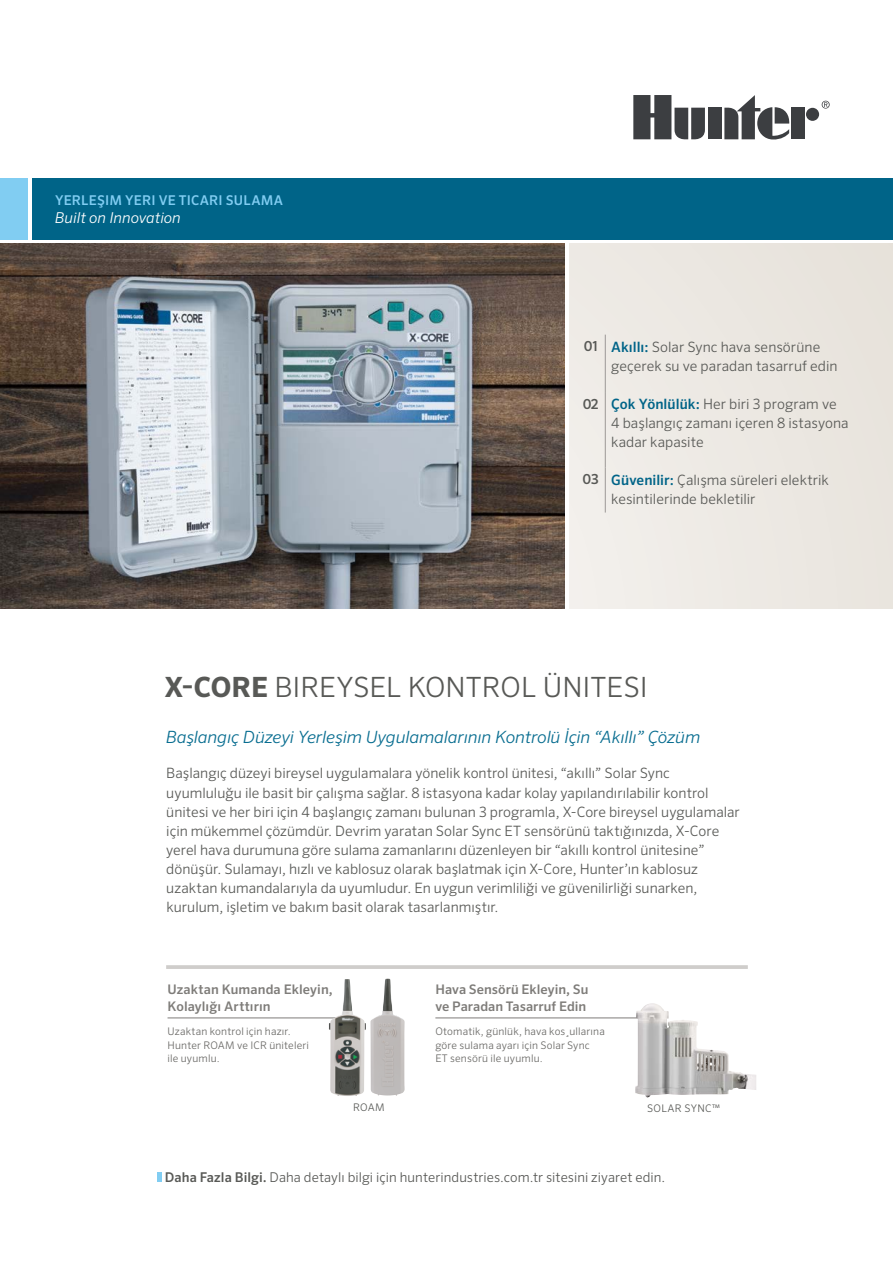
<style>
.page{position:relative;width:893px;height:1263px;background:#fff}
.page>*{position:absolute;margin:0;border:0;box-sizing:border-box;transform-origin:0 0}
.t1{font:300 27.9px "Sero Pro";letter-spacing:-.005em;color:#585956}
.t2{font:italic 300 16.95px "Sero Pro";letter-spacing:-.005em;color:#086d90}
.t3{font:italic 300 15px "Sero Pro";color:#fff}
.t4{font:300 14.25px/19px "Sero Pro";color:#585956}
.t5{font:300 13.5px "Sero Pro";letter-spacing:.005em;color:#585956}
.t6{font:500 13.5px "Sero Pro";letter-spacing:.015em;color:#81cdf2}
.t7{font:500 13.2px/16.5px "Sero Pro";letter-spacing:.005em;color:#7e7c79}
.t8{font:300 10.5px/13.5px "Sero Pro";letter-spacing:.015em;color:#6a6966}
.t9{font:300 10.5px "Sero Pro";letter-spacing:.03em;color:#585956}
.s1{font-weight:500;font-size:13.8px}
.s2{font-weight:500;color:#006488}
.s3{font-weight:700}
.s4{font-weight:500}
</style>
<div class="page">
<div style="left:569px;top:244px;width:324px;height:364px;background:#ece8e3"></div>
<svg style="left:822px;top:101px;width:8px;height:8px"></svg>
<div style="left:708px;top:108px;width:13px;height:31px;background:#3c3e41"></div>
<div style="left:806px;top:108px;width:13px;height:13px;background:#3c3e41;border-radius:50%"></div>
<div style="left:791px;top:108px;width:14px;height:31px;background:#3c3e41"></div>
<svg style="left:724px;top:95px;width:66px;height:45px"></svg>
<svg style="left:633px;top:95px;width:72px;height:45px"></svg>
<div style="left:32px;top:178px;width:861px;height:61px;background:#006488"></div>
<div style="left:0;top:178px;width:28px;height:61px;background:#81cdf2"></div>
<hr style="left:158px;top:1172px;width:4px;height:10px;background:#81cdf2">
<hr style="left:605px;top:335px;width:1px;height:57px;background:#9c9896">
<hr style="left:605px;top:392px;width:1px;height:75px;background:#9c9896">
<hr style="left:605px;top:467px;width:1px;height:45px;background:#9c9896">
<img style="left:0;top:244px;width:565px;height:364px">
<hr style="left:166px;top:965px;width:582px;height:4px;background:#cfcdcb">
<hr style="left:435px;top:1018px;width:203px;height:1px;background:#7e7c79">
<hr style="left:168px;top:1018px;width:180px;height:1px;background:#7e7c79">
<img style="left:635px;top:1003px;width:121px;height:95px">
<img style="left:329px;top:979px;width:37px;height:117px">
<img style="left:370px;top:978px;width:35px;height:117px">
<p class="t6" style="left:55px;top:192px;width:230px">YERLEŞIM YERI VE TICARI SULAMA</p>
<p class="t3" style="left:55px;top:208px;width:127px">Built on Innovation</p>
<p class="t4" style="left:611px;top:337px;width:228px;text-indent:-27px"><span class="s1">01</span> <span class="s2">Akıllı:</span> Solar Sync hava sensörüne geçerek su ve paradan tasarruf edin</p>
<p class="t4" style="left:611px;top:394px;width:239px;text-indent:-28px"><span class="s1">02</span> <span class="s2">Çok Yönlülük:</span> Her biri 3 program ve<br>4 başlangıç zamanı içeren 8 istasyona kadar kapasite</p>
<p class="t4" style="left:611px;top:470px;width:219px;text-indent:-29px"><span class="s1">03</span> <span class="s2">Güvenilir:</span> Çalışma süreleri elektrik kesintilerinde bekletilir</p>
<h1 class="t1" style="left:164px;top:671px;width:485px"><span class="s3">X-CORE</span> BIREYSEL KONTROL ÜNITESI</h1>
<p class="t2" style="left:166px;top:727px;width:536px">Başlangıç Düzeyi Yerleşim Uygulamalarının Kontrolü İçin “Akıllı” Çözüm</p>
<p class="t4" style="left:166px;top:764px;width:575px">Başlangıç düzeyi bireysel uygulamalara yönelik kontrol ünitesi, “akıllı” Solar Sync uyumluluğu ile basit bir çalışma sağlar. 8 istasyona kadar kolay yapılandırılabilir kontrol ünitesi ve her biri için 4 başlangıç zamanı bulunan 3 programla, X-Core bireysel uygulamalar için mükemmel çözümdür. Devrim yaratan Solar Sync ET sensörünü taktığınızda, X-Core yerel hava durumuna göre sulama zamanlarını düzenleyen bir “akıllı kontrol ünitesine” dönüşür. Sulamayı, hızlı ve kablosuz olarak başlatmak için X-Core, Hunter’ın kablosuz uzaktan kumandalarıyla da uyumludur. En uygun verimliliği ve güvenilirliği sunarken, kurulum, işletim ve bakım basit olarak tasarlanmıştır.</p>
<p class="t7" style="left:168px;top:981px;width:167px">Uzaktan Kumanda Ekleyin,<br>Kolaylığı Arttırın</p>
<p class="t8" style="left:168px;top:1025px;width:143px">Uzaktan kontrol için hazır.<br>Hunter ROAM ve ICR üniteleri ile uyumlu.</p>
<p class="t9" style="left:353px;top:1101px;width:33px">ROAM</p>
<p class="t7" style="left:435px;top:981px;width:155px">Hava Sensörü Ekleyin, Su ve Paradan Tasarruf Edin</p>
<p class="t8" style="left:435px;top:1025px;width:171px">Otomatik, günlük, hava kos¸ullarına göre sulama ayarı için Solar Sync<br>ET sensörü ile uyumlu.</p>
<p class="t9" style="left:647px;top:1101px;width:74px">SOLAR SYNC™</p>
<p class="t5" style="left:165px;top:1169px;width:502px"><span class="s4">Daha Fazla Bilgi.</span> Daha detaylı bilgi için hunterindustries.com.tr sitesini ziyaret edin.</p>
</div>
